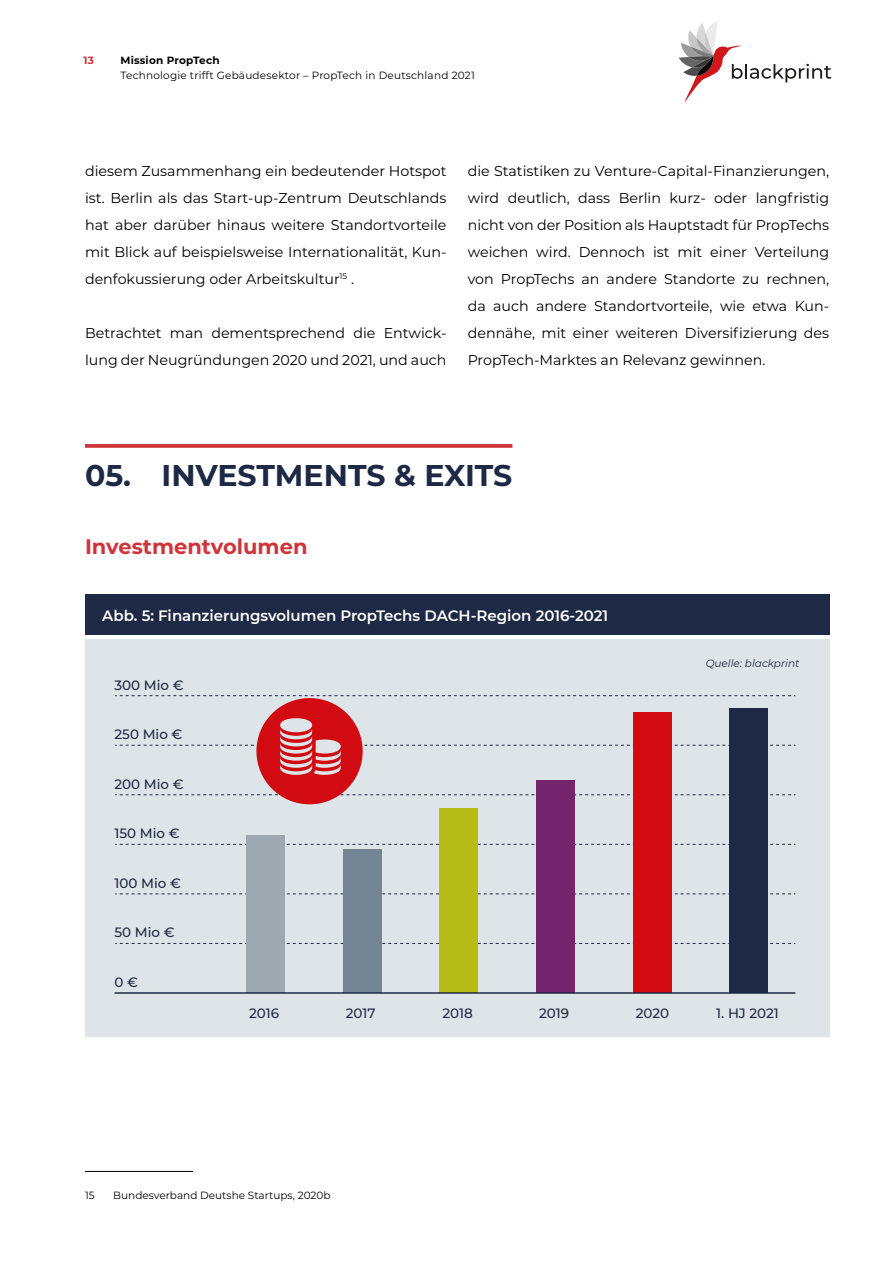
<style>
.page{position:relative;width:893px;height:1263px;background:#fff}
.page>*{position:absolute;margin:0;border:0;box-sizing:border-box;transform-origin:0 0}
.t1{font:700 30px "Montserrat";color:#1e2945}
.t2{font:700 21px "Montserrat";color:#ce343a}
.t3{font:600 15px "Montserrat";color:#fff}
.t4{font:14.25px/27px "Montserrat";color:#000;text-align:justify}
.t5{font:500 13.5px "Montserrat";color:#1e2945}
.t6{font:10.5px "Montserrat";letter-spacing:.015em;color:#000}
.t7{font:italic 10.5px "Montserrat";color:#1e2945}
.t8{font:700 10.5px "Montserrat";letter-spacing:.02em;color:#000}
.t9{font:700 10.5px "Montserrat";color:#ce343a}
</style>
<div class="page">
<svg style="left:679px;top:22px;width:152px;height:81px"></svg>
<hr style="left:85px;top:1171px;width:108px;height:1px;background:#000">
<svg style="left:85px;top:444px;width:427px;height:4px;background:#d04045"></svg>
<div style="left:85px;top:639px;width:744px;height:398px;background:#dee5e8"></div>
<div style="left:85px;top:594px;width:744px;height:40px;background:#1e2945"></div>
<svg style="left:115px;top:844px;width:680px;height:1px"></svg>
<svg style="left:115px;top:943px;width:680px;height:1px"></svg>
<svg style="left:115px;top:893px;width:680px;height:1px"></svg>
<svg style="left:115px;top:794px;width:680px;height:1px"></svg>
<svg style="left:115px;top:695px;width:680px;height:1px"></svg>
<div style="left:246px;top:835px;width:39px;height:158px;background:#9da8b0"></div>
<div style="left:343px;top:849px;width:39px;height:144px;background:#738592"></div>
<div style="left:439px;top:808px;width:39px;height:185px;background:#b6bd17"></div>
<div style="left:536px;top:781px;width:39px;height:212px;background:#74236d"></div>
<div style="left:633px;top:712px;width:38px;height:281px;background:#d20a11"></div>
<div style="left:729px;top:709px;width:39px;height:284px;background:#1e2945"></div>
<hr style="left:115px;top:992px;width:680px;height:2px;background:#1e2945">
<div style="left:256px;top:698px;width:107px;height:106px;background:#d20a11;border-radius:50%"></div>
<svg style="left:115px;top:716px;width:680px;height:59px"></svg>
<p class="t9" style="left:83px;top:53px;width:12px">13</p>
<p class="t8" style="left:120px;top:53px;width:101px">Mission PropTech</p>
<p class="t6" style="left:120px;top:68px;width:356px">Technologie trifft Gebäudesektor – PropTech in Deutschland 2021</p>
<p class="t4" style="left:85px;top:156px;width:363px">diesem Zusammenhang ein bedeutender Hotspot ist. Berlin als das Start-up-Zentrum Deutschlands hat aber darüber hinaus weitere Standortvorteile mit Blick auf beispielsweise Internationalität, Kun&shy;denfokussierung oder Arbeitskultur<sup>15</sup> .</p>
<p class="t4" style="left:85px;top:318px;width:363px">Betrachtet man dementsprechend die Entwick&shy;lung der Neugründungen 2020 und 2021, und auch</p>
<p class="t4" style="left:468px;top:156px;width:363px">die Statistiken zu Venture-Capital-Finanzierungen, wird deutlich, dass Berlin kurz- oder langfristig nicht von der Position als Hauptstadt für PropTechs weichen wird. Dennoch ist mit einer Verteilung von PropTechs an andere Standorte zu rechnen, da auch andere Standortvorteile, wie etwa Kun&shy;dennähe, mit einer weiteren Diversifizierung des PropTech-Marktes an Relevanz gewinnen.</p>
<h1 class="t1" style="left:85px;top:454px;width:429px">05. INVESTMENTS &amp; EXITS</h1>
<h2 class="t2" style="left:85px;top:531px;width:224px">Investmentvolumen</h2>
<p class="t3" style="left:102px;top:605px;width:508px">Abb. 5: Finanzierungsvolumen PropTechs DACH-Region 2016-2021</p>
<p class="t5" style="left:115px;top:675px;width:71px">300 Mio €</p>
<p class="t5" style="left:115px;top:725px;width:69px">250 Mio €</p>
<p class="t5" style="left:115px;top:774px;width:71px">200 Mio €</p>
<p class="t5" style="left:115px;top:824px;width:67px">150 Mio €</p>
<p class="t5" style="left:115px;top:874px;width:68px">100 Mio €</p>
<p class="t5" style="left:115px;top:923px;width:62px">50 Mio €</p>
<p class="t5" style="left:115px;top:973px;width:25px">0 €</p>
<p class="t7" style="left:706px;top:656px;width:95px">Quelle: blackprint</p>
<p class="t5" style="left:249px;top:1004px;width:31px">2016</p>
<p class="t5" style="left:346px;top:1004px;width:31px">2017</p>
<p class="t5" style="left:442px;top:1004px;width:32px">2018</p>
<p class="t5" style="left:539px;top:1004px;width:31px">2019</p>
<p class="t5" style="left:636px;top:1004px;width:35px">2020</p>
<p class="t5" style="left:716px;top:1004px;width:64px">1. HJ 2021</p>
<p class="t6" style="left:85px;top:1188px;width:11px">15</p>
<p class="t6" style="left:113px;top:1188px;width:219px">Bundesverband Deutshe Startups, 2020b</p>
</div>
